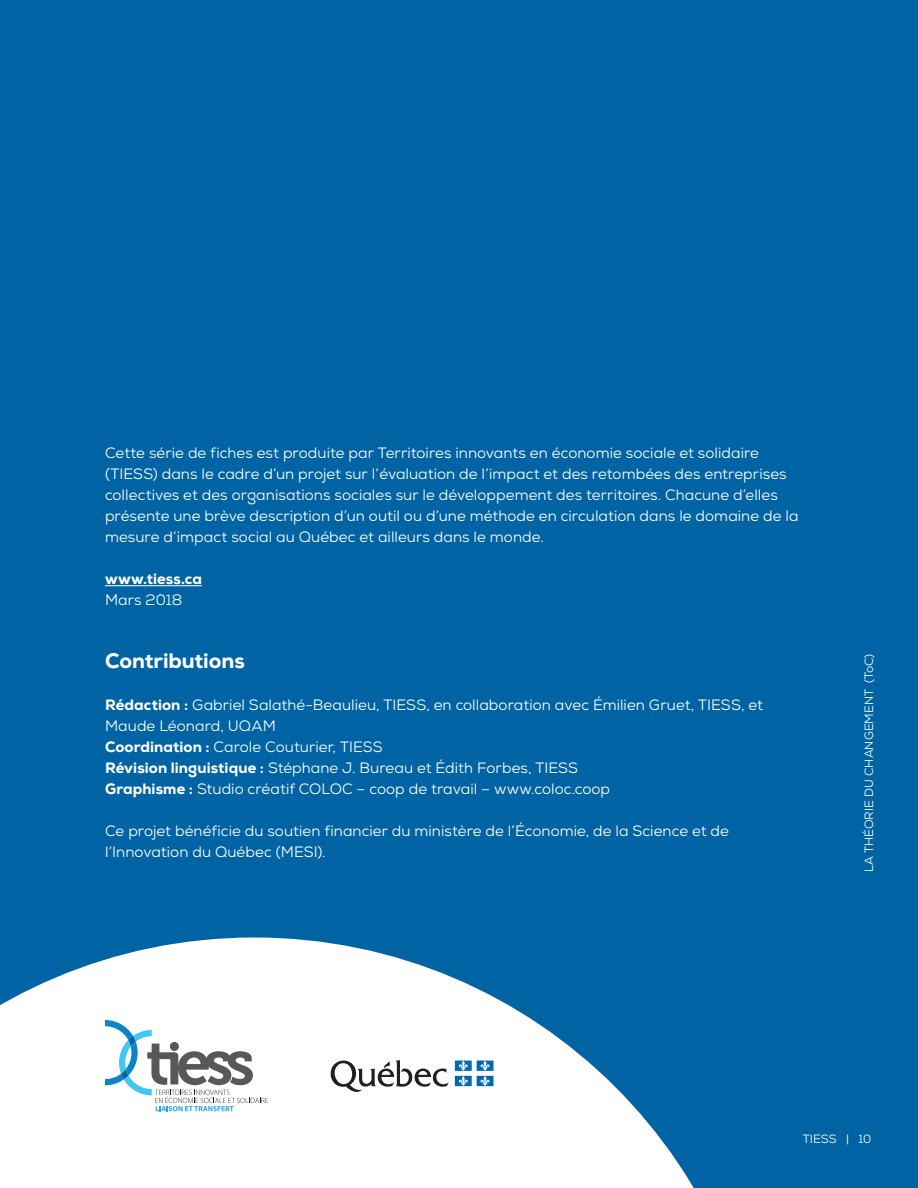
<style>
.page{position:relative;width:918px;height:1188px;background:#0064a4}
.page>*{position:absolute;margin:0;border:0;box-sizing:border-box;transform-origin:0 0}
.t1{font:800 21px "Nexa";letter-spacing:-.005em;color:#fff}
.t2{font:15px/21px "Nexa";letter-spacing:.005em;color:#fff}
.t3{font:800 15px "Nexa";letter-spacing:.005em;color:#fff}
.t4{font:12px "Nexa";color:#fff}
.s1{font-weight:800}
</style>
<div class="page">
<hr style="left:105px;top:585px;width:97px;height:1px;background:#fff">
<svg style="left:0;top:937px;width:694px;height:251px;fill:#fff"></svg>
<svg style="left:105px;top:1020px;width:163px;height:91px;background:#ced9de"></svg>
<svg style="left:331px;top:1060px;width:118px;height:32px;background:#c5c4c4"></svg>
<svg style="left:455px;top:1061px;width:39px;height:25px"></svg>
<p class="t2" style="left:105px;top:443px;width:695px">Cette série de fiches est produite par Territoires innovants en économie sociale et solidaire (TIESS) dans le cadre d’un projet sur l’évaluation de l’impact et des retombées des entreprises collectives et des organisations sociales sur le développement des territoires. Chacune d’elles présente une brève description d’un outil ou d’une méthode en circulation dans le domaine de la mesure d’impact social au Québec et ailleurs dans le monde.</p>
<p class="t3" style="left:105px;top:569px;width:99px">www.tiess.ca</p>
<p class="t2" style="left:105px;top:590px;width:79px">Mars 2018</p>
<p class="t1" style="left:105px;top:648px;width:141px">Contributions</p>
<p class="t2" style="left:105px;top:695px;width:660px"><span class="s1">Rédaction :</span> Gabriel Salathé-Beaulieu, TIESS, en collaboration avec Émilien Gruet, TIESS, et<br>Maude Léonard, UQAM</p>
<p class="t2" style="left:105px;top:737px;width:279px"><span class="s1">Coordination :</span> Carole Couturier, TIESS</p>
<p class="t2" style="left:105px;top:758px;width:475px"><span class="s1">Révision linguistique :</span> Stéphane J. Bureau et Édith Forbes, TIESS</p>
<p class="t2" style="left:105px;top:779px;width:507px"><span class="s1">Graphisme :</span> Studio créatif COLOC – coop de travail – www.coloc.coop</p>
<p class="t2" style="left:105px;top:821px;width:625px">Ce projet bénéficie du soutien financier du ministère de l’Économie, de la Science et de l’Innovation du Québec (MESI).</p>
<p class="t4" style="left:861px;top:872px;width:219px;rotate:-90deg">LA THÉORIE DU CHANGEMENT (ToC)</p>
<p class="t4" style="left:803px;top:1131px;width:70px">TIESS | 10</p>
</div>
